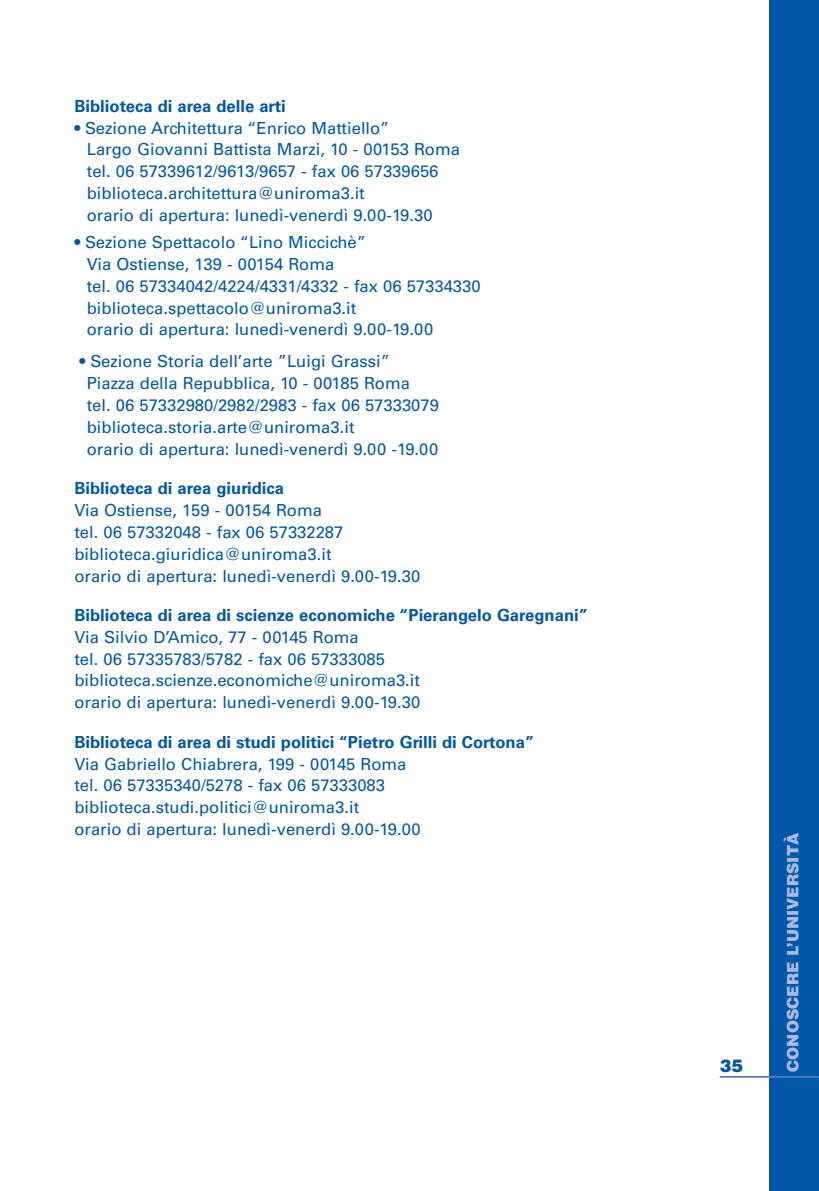
<style>
.page{position:relative;width:819px;height:1191px;background:#fff}
.page>*{position:absolute;margin:0;border:0;box-sizing:border-box;transform-origin:0 0}
.t1{font:900 17.5px "Helvetica";color:#0157a8}
.t2{font:16.62px/21.9px "Univers";color:#0157a8}
.t3{font:700 16.62px "Univers";color:#0157a8}
.t4{font:900 15.75px "Helvetica";color:#aeb9dd}
</style>
<div class="page">
<div style="left:769px;top:0;width:50px;height:1191px;background:#0157a8"></div>
<hr style="left:719px;top:1076px;width:100px;height:1px;background:#5779bc">
<p class="t3" style="left:74px;top:100px;width:213px">Biblioteca di area delle arti</p>
<p class="t2" style="left:87px;top:118px;width:375px;text-indent:-12px">• Sezione Architettura “Enrico Mattiello”<br>Largo Giovanni Battista Marzi, 10 - 00153 Roma tel. 06 57339612/9613/9657 - fax 06 57339656 biblioteca.architettura@uniroma3.it<br>orario di apertura: lunedì-venerdì 9.00-19.30</p>
<p class="t2" style="left:87px;top:232px;width:395px;text-indent:-12px">• Sezione Spettacolo “Lino Miccichè”<br>Via Ostiense, 139 - 00154 Roma<br>tel. 06 57334042/4224/4331/4332 - fax 06 57334330 biblioteca.spettacolo@uniroma3.it<br>orario di apertura: lunedì-venerdì 9.00-19.00</p>
<p class="t2" style="left:87px;top:352px;width:354px;text-indent:-7px">• Sezione Storia dell’arte ”Luigi Grassi” Piazza della Repubblica, 10 - 00185 Roma<br>tel. 06 57332980/2982/2983 - fax 06 57333079 biblioteca.storia.arte@uniroma3.it<br>orario di apertura: lunedì-venerdì 9.00 -19.00</p>
<p class="t3" style="left:74px;top:482px;width:211px">Biblioteca di area giuridica</p>
<p class="t2" style="left:74px;top:500px;width:347px">Via Ostiense, 159 - 00154 Roma<br>tel. 06 57332048 - fax 06 57332287 biblioteca.giuridica@uniroma3.it<br>orario di apertura: lunedì-venerdì 9.00-19.30</p>
<p class="t3" style="left:74px;top:609px;width:515px">Biblioteca di area di scienze economiche “Pierangelo Garegnani”</p>
<p class="t2" style="left:74px;top:627px;width:347px">Via Silvio D’Amico, 77 - 00145 Roma<br>tel. 06 57335783/5782 - fax 06 57333085 biblioteca.scienze.economiche@uniroma3.it orario di apertura: lunedì-venerdì 9.00-19.30</p>
<p class="t3" style="left:74px;top:735px;width:461px">Biblioteca di area di studi politici “Pietro Grilli di Cortona”</p>
<p class="t2" style="left:74px;top:754px;width:348px">Via Gabriello Chiabrera, 199 - 00145 Roma tel. 06 57335340/5278 - fax 06 57333083 biblioteca.studi.politici@uniroma3.it<br>orario di apertura: lunedì-venerdì 9.00-19.00</p>
<p class="t1" style="left:719px;top:1055px;width:25px">35</p>
<p class="t4" style="left:783px;top:1071px;width:241px;rotate:-90deg">CONOSCERE L’UNIVERSITÀ</p>
</div>
